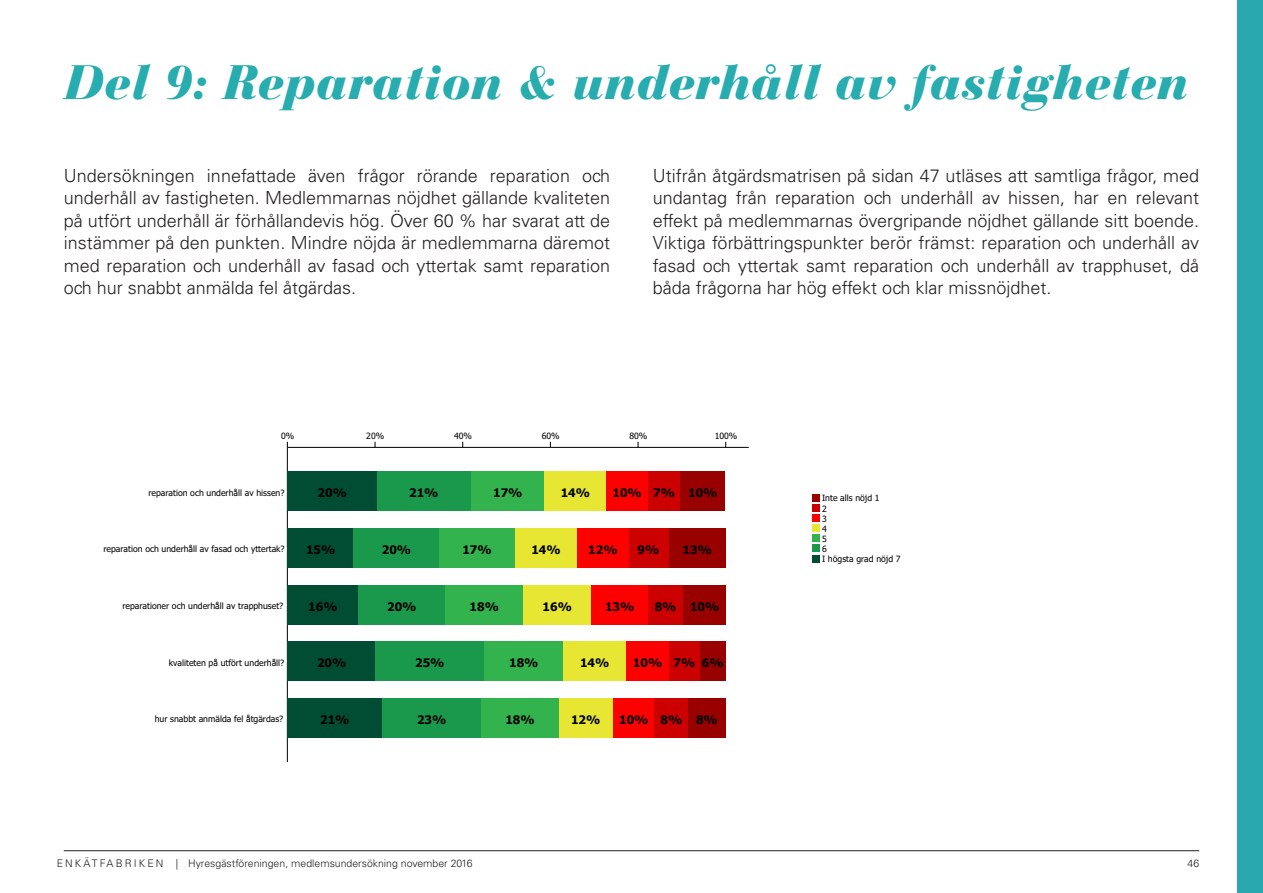
<style>
.page{position:relative;width:1263px;height:893px;background:#fff}
.page>*{position:absolute;margin:0;border:0;box-sizing:border-box;transform-origin:0 0}
.kapitelrubrik_ej_bok{font:italic 900 48px "Bauer Bodoni Std";color:#27acb0}
.Brödtext{font:300 18px/22.5px "Univers LT Std";color:#231f20;text-align:justify}
.t1{font:700 11.85px "Tahoma";color:#000}
.t2{font:300 10.5px "Univers LT Std";color:#231f20}
.t3{font:8.7px "Tahoma";color:#000}
</style>
<div class="page">
<hr style="left:64px;top:850px;width:1135px;height:1px;background:#231f20">
<div style="left:1237px;top:0;width:26px;height:893px;background:#29a9af"></div>
<hr style="left:287px;top:447px;width:1px;height:315px;background:#000">
<hr style="left:287px;top:447px;width:462px;height:1px;background:#000">
<div style="left:668px;top:528px;width:57px;height:40px;background:#900"></div>
<div style="left:680px;top:472px;width:45px;height:39px;background:#900"></div>
<div style="left:683px;top:585px;width:42px;height:39px;background:#900"></div>
<div style="left:688px;top:698px;width:37px;height:40px;background:#900"></div>
<div style="left:700px;top:641px;width:25px;height:40px;background:#900"></div>
<div style="left:628px;top:528px;width:40px;height:40px;background:#c00"></div>
<div style="left:648px;top:472px;width:32px;height:39px;background:#c00"></div>
<div style="left:647px;top:585px;width:36px;height:39px;background:#c00"></div>
<div style="left:654px;top:698px;width:34px;height:40px;background:#c00"></div>
<div style="left:669px;top:641px;width:31px;height:40px;background:#c00"></div>
<div style="left:577px;top:528px;width:51px;height:40px;background:#f00"></div>
<div style="left:605px;top:472px;width:43px;height:39px;background:#f00"></div>
<div style="left:591px;top:585px;width:56px;height:39px;background:#f00"></div>
<div style="left:612px;top:698px;width:42px;height:40px;background:#f00"></div>
<div style="left:626px;top:641px;width:43px;height:40px;background:#f00"></div>
<div style="left:514px;top:528px;width:63px;height:40px;background:#e6e633"></div>
<div style="left:544px;top:472px;width:61px;height:39px;background:#e6e633"></div>
<div style="left:522px;top:585px;width:69px;height:39px;background:#e6e633"></div>
<div style="left:558px;top:698px;width:54px;height:40px;background:#e6e633"></div>
<div style="left:563px;top:641px;width:63px;height:40px;background:#e6e633"></div>
<div style="left:439px;top:528px;width:75px;height:40px;background:#33b34d"></div>
<div style="left:470px;top:472px;width:74px;height:39px;background:#33b34d"></div>
<div style="left:445px;top:585px;width:77px;height:39px;background:#33b34d"></div>
<div style="left:481px;top:698px;width:77px;height:40px;background:#33b34d"></div>
<div style="left:484px;top:641px;width:79px;height:40px;background:#33b34d"></div>
<div style="left:353px;top:528px;width:86px;height:40px;background:#1a994d"></div>
<div style="left:376px;top:472px;width:94px;height:39px;background:#1a994d"></div>
<div style="left:358px;top:585px;width:87px;height:39px;background:#1a994d"></div>
<div style="left:381px;top:698px;width:100px;height:40px;background:#1a994d"></div>
<div style="left:375px;top:641px;width:109px;height:40px;background:#1a994d"></div>
<div style="left:287px;top:528px;width:66px;height:40px;background:#004d33"></div>
<div style="left:287px;top:472px;width:89px;height:39px;background:#004d33"></div>
<div style="left:287px;top:585px;width:71px;height:39px;background:#004d33"></div>
<div style="left:287px;top:698px;width:94px;height:40px;background:#004d33"></div>
<div style="left:287px;top:641px;width:88px;height:40px;background:#004d33"></div>
<div style="left:812px;top:494px;width:8px;height:7px;background:#900"></div>
<div style="left:812px;top:504px;width:8px;height:7px;background:#c00"></div>
<div style="left:812px;top:514px;width:8px;height:8px;background:#f00"></div>
<div style="left:812px;top:524px;width:8px;height:8px;background:#e6e633"></div>
<div style="left:812px;top:534px;width:8px;height:8px;background:#33b34d"></div>
<div style="left:812px;top:545px;width:8px;height:7px;background:#1a994d"></div>
<div style="left:812px;top:555px;width:8px;height:7px;background:#004d33"></div>
<p class="kapitelrubrik_ej_bok" style="left:64px;top:53px;width:1126px">Del 9: Reparation &amp; underhåll av fastigheten</p>
<p class="Brödtext" style="left:64px;top:164px;width:548px">Undersökningen innefattade även frågor rörande reparation och underhåll av fastigheten. Medlemmarnas nöjdhet gällande kvaliteten på utfört underhåll är förhållandevis hög. Över 60 % har svarat att de instämmer på den punkten. Mindre nöjda är medlemmarna däremot med reparation och underhåll av fasad och yttertak samt reparation och hur snabbt anmälda fel åtgärdas.</p>
<p class="Brödtext" style="left:653px;top:164px;width:548px">Utifrån åtgärdsmatrisen på sidan 47 utläses att samtliga frågor, med undantag från reparation och underhåll av hissen, har en relevant effekt på medlemmarnas övergripande nöjdhet gällande sitt boende.<br>Viktiga förbättringspunkter berör främst: reparation och underhåll av fasad och yttertak samt reparation och underhåll av trapphuset, då båda frågorna har hög effekt och klar missnöjdhet.</p>
<p class="t3" style="left:281px;top:430px;width:15px">0%</p>
<p class="t3" style="left:366px;top:430px;width:19px">20%</p>
<p class="t3" style="left:454px;top:430px;width:19px">40%</p>
<p class="t3" style="left:542px;top:430px;width:19px">60%</p>
<p class="t3" style="left:629px;top:430px;width:19px">80%</p>
<p class="t3" style="left:715px;top:430px;width:24px">100%</p>
<p class="t3" style="left:148px;top:487px;width:138px">reparation och underhåll av hissen?</p>
<p class="t1" style="left:318px;top:485px;width:31px">20%</p>
<p class="t1" style="left:409px;top:485px;width:31px">21%</p>
<p class="t1" style="left:493px;top:485px;width:31px">17%</p>
<p class="t1" style="left:561px;top:485px;width:31px">14%</p>
<p class="t1" style="left:612px;top:485px;width:31px">10%</p>
<p class="t1" style="left:653px;top:485px;width:23px">7%</p>
<p class="t1" style="left:688px;top:485px;width:31px">10%</p>
<p class="t3" style="left:103px;top:543px;width:183px">reparation och underhåll av fasad och yttertak?</p>
<p class="t1" style="left:306px;top:541px;width:31px">15%</p>
<p class="t1" style="left:382px;top:541px;width:31px">20%</p>
<p class="t1" style="left:462px;top:541px;width:31px">17%</p>
<p class="t1" style="left:531px;top:541px;width:31px">14%</p>
<p class="t1" style="left:588px;top:541px;width:31px">12%</p>
<p class="t1" style="left:637px;top:541px;width:23px">9%</p>
<p class="t1" style="left:683px;top:541px;width:31px">13%</p>
<p class="t3" style="left:122px;top:600px;width:163px">reparationer och underhåll av trapphuset?</p>
<p class="t1" style="left:308px;top:598px;width:31px">16%</p>
<p class="t1" style="left:387px;top:598px;width:31px">20%</p>
<p class="t1" style="left:470px;top:598px;width:31px">18%</p>
<p class="t1" style="left:543px;top:598px;width:31px">16%</p>
<p class="t1" style="left:605px;top:598px;width:31px">13%</p>
<p class="t1" style="left:655px;top:598px;width:23px">8%</p>
<p class="t1" style="left:690px;top:598px;width:31px">10%</p>
<p class="t3" style="left:169px;top:657px;width:117px">kvaliteten på utfört underhåll?</p>
<p class="t1" style="left:317px;top:654px;width:31px">20%</p>
<p class="t1" style="left:415px;top:654px;width:31px">25%</p>
<p class="t1" style="left:509px;top:654px;width:31px">18%</p>
<p class="t1" style="left:580px;top:654px;width:31px">14%</p>
<p class="t1" style="left:633px;top:654px;width:31px">10%</p>
<p class="t1" style="left:673px;top:654px;width:23px">7%</p>
<p class="t1" style="left:702px;top:654px;width:23px">6%</p>
<p class="t3" style="left:155px;top:713px;width:130px">hur snabbt anmälda fel åtgärdas?</p>
<p class="t1" style="left:320px;top:711px;width:31px">21%</p>
<p class="t1" style="left:417px;top:711px;width:31px">23%</p>
<p class="t1" style="left:505px;top:711px;width:31px">18%</p>
<p class="t1" style="left:571px;top:711px;width:31px">12%</p>
<p class="t1" style="left:619px;top:711px;width:31px">10%</p>
<p class="t1" style="left:660px;top:711px;width:23px">8%</p>
<p class="t1" style="left:696px;top:711px;width:23px">8%</p>
<p class="t3" style="left:822px;top:492px;width:59px">Inte alls nöjd 1</p>
<p class="t3" style="left:822px;top:503px;width:6px">2</p>
<p class="t3" style="left:822px;top:513px;width:6px">3</p>
<p class="t3" style="left:822px;top:523px;width:6px">4</p>
<p class="t3" style="left:822px;top:533px;width:6px">5</p>
<p class="t3" style="left:822px;top:543px;width:6px">6</p>
<p class="t3" style="left:822px;top:553px;width:80px">I högsta grad nöjd 7</p>
<p class="t2" style="left:57px;top:857px;width:417px">E N K ÄT FA B R I K E N | Hyresgästföreningen, medlemsundersökning november 2016</p>
<p class="t2" style="left:1187px;top:857px;width:13px">46</p>
</div>
